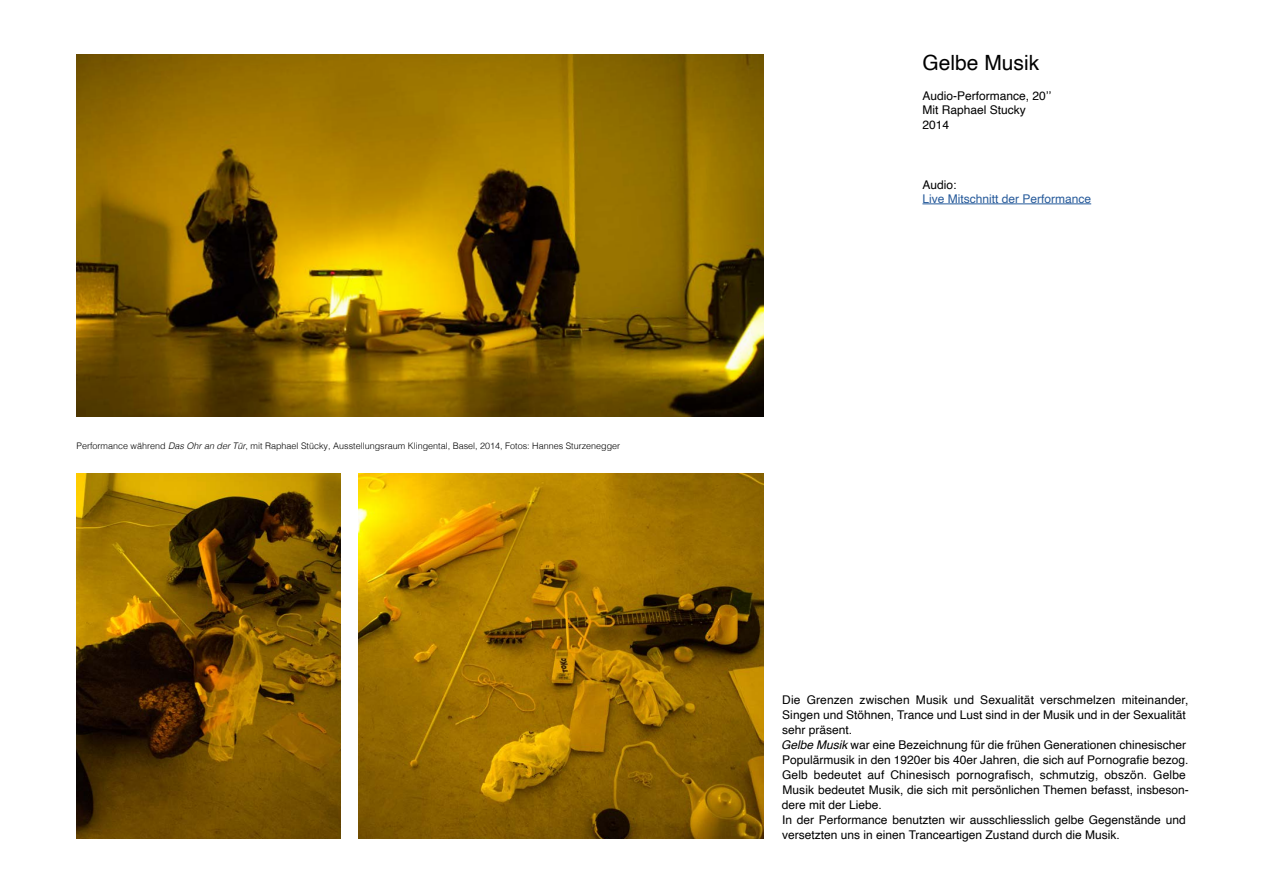
<style>
.page{position:relative;width:1263px;height:893px;background:#fff}
.page>*{position:absolute;margin:0;border:0;box-sizing:border-box;transform-origin:0 0}
.t1{font:21px "Helvetica";color:#000}
.t2{font:12px/15px "Helvetica";color:#000}
.t3{font:12px "Helvetica";color:#275b9b}
.t4{font:300 9px "Helvetica";color:#000}
.s1{font-style:italic}
</style>
<div class="page">
<img style="left:358px;top:473px;width:405px;height:366px">
<img style="left:77px;top:474px;width:263px;height:365px">
<img style="left:77px;top:54px;width:686px;height:363px">
<hr style="left:922px;top:204px;width:169px;height:1px;background:#275b9b">
<p class="t4" style="left:77px;top:438px;width:545px">Performance während <span class="s1">Das Ohr an der Tür</span>, mit Raphael Stücky, Ausstellungsraum Klingental, Basel, 2014, Fotos: Hannes Sturzenegger</p>
<h1 class="t1" style="left:922px;top:46px;width:118px">Gelbe Musik</h1>
<p class="t2" style="left:922px;top:89px;width:130px">Audio-Performance, 20’’<br>Mit Raphael Stucky<br>2014</p>
<p class="t2" style="left:922px;top:177px;width:36px">Audio:</p>
<p class="t3" style="left:922px;top:189px;width:170px">Live Mitschnitt der Performance</p>
<p class="t2" style="left:781px;top:693px;width:409px">Die Grenzen zwischen Musik und Sexualität verschmelzen miteinander, Singen und Stöhnen, Trance und Lust sind in der Musik und in der Sexualität sehr präsent.<br><span class="s1">Gelbe Musik</span> war eine Bezeichnung für die frühen Generationen chinesischer Populärmusik in den 1920er bis 40er Jahren, die sich auf Pornografie bezog.<br>Gelb bedeutet auf Chinesisch pornografisch, schmutzig, obszön. Gelbe Musik bedeutet Musik, die sich mit persönlichen Themen befasst, insbeson&shy;dere mit der Liebe.<br>In der Performance benutzten wir ausschliesslich gelbe Gegenstände und versetzten uns in einen Tranceartigen Zustand durch die Musik.</p>
</div>
